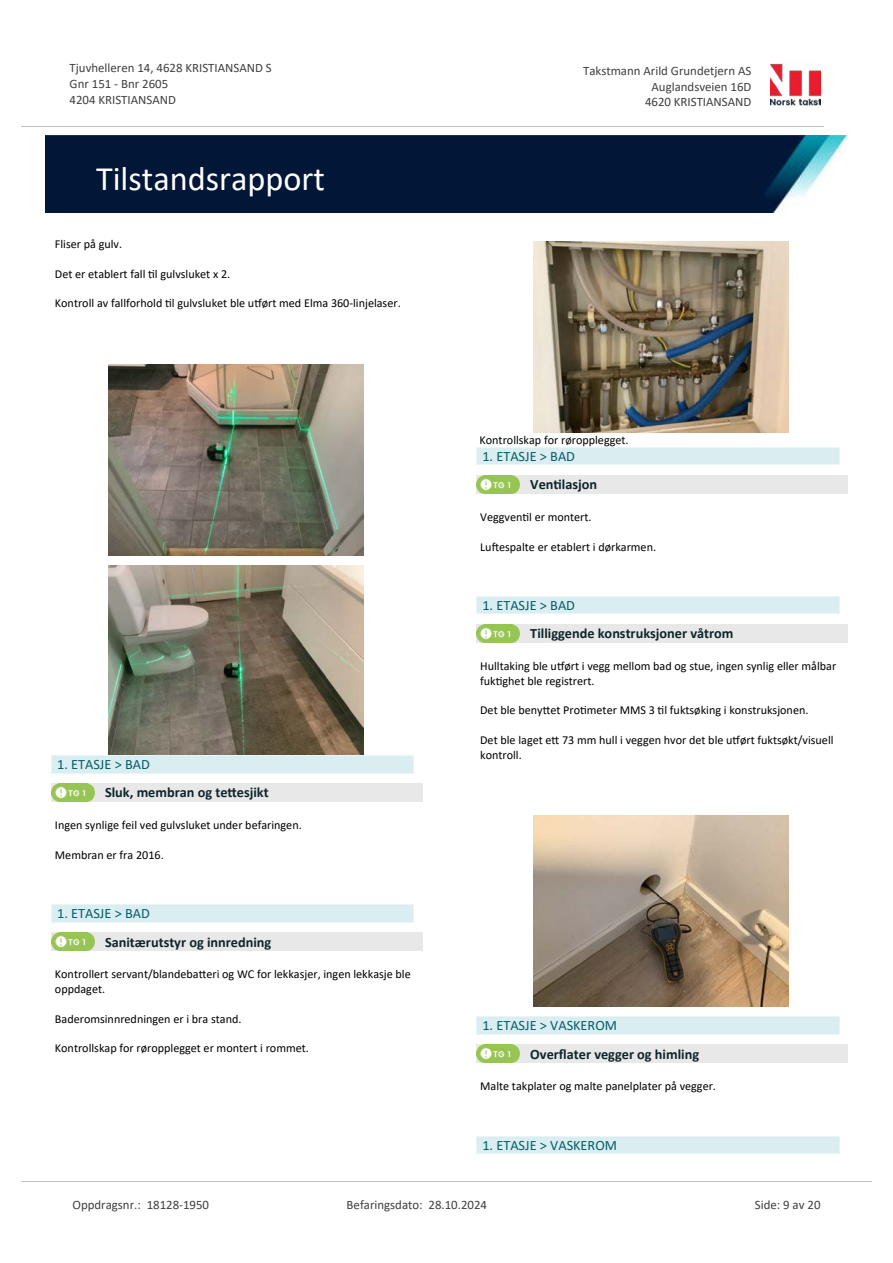
<style>
.page{position:relative;width:893px;height:1263px;background:#fff}
.page>*{position:absolute;margin:0;border:0;box-sizing:border-box;transform-origin:0 0}
.t1{font:34.35px "Calibri";color:#fff}
.t2{font:700 14.25px "Calibri";color:#0f252c}
.t3{font:14.25px "Calibri";color:#065c69}
.t4{font:12.9px/15.8px "Calibri";color:#404040}
.t5{font:12.15px/14.9px "Calibri";color:#000}
</style>
<div class="page">
<img style="left:108px;top:365px;width:255px;height:190px">
<img style="left:108px;top:565px;width:255px;height:190px">
<div style="left:51px;top:783px;width:372px;height:19px;background:#e8e8e8"></div>
<svg style="left:57px;top:783px;width:38px;height:14px"></svg>
<img style="left:51px;top:784px;width:43px;height:18px">
<div style="left:51px;top:755px;width:363px;height:18px;background:#daeef2"></div>
<svg style="left:51px;top:756px;width:1px;height:17px"></svg>
<hr style="left:51px;top:755px;width:363px;height:1px;background:#eaf5f7">
<hr style="left:51px;top:773px;width:363px;height:1px;background:#eaf5f7">
<div style="left:51px;top:932px;width:372px;height:19px;background:#e8e8e8"></div>
<svg style="left:57px;top:932px;width:38px;height:14px"></svg>
<img style="left:51px;top:933px;width:43px;height:18px">
<div style="left:51px;top:905px;width:363px;height:17px;background:#daeef2"></div>
<svg style="left:51px;top:905px;width:1px;height:17px"></svg>
<hr style="left:51px;top:904px;width:363px;height:1px;background:#eaf5f7">
<hr style="left:51px;top:922px;width:363px;height:1px;background:#eaf5f7">
<img style="left:533px;top:241px;width:255px;height:191px">
<div style="left:477px;top:475px;width:371px;height:18px;background:#e8e8e8"></div>
<img style="left:477px;top:475px;width:42px;height:18px">
<div style="left:477px;top:447px;width:362px;height:18px;background:#daeef2"></div>
<svg style="left:839px;top:447px;width:1px;height:18px"></svg>
<hr style="left:477px;top:447px;width:362px;height:1px;background:#eaf5f7">
<hr style="left:477px;top:465px;width:362px;height:1px;background:#eaf5f7">
<div style="left:477px;top:624px;width:371px;height:19px;background:#e8e8e8"></div>
<svg style="left:481px;top:629px;width:39px;height:14px"></svg>
<img style="left:477px;top:624px;width:42px;height:18px">
<div style="left:477px;top:596px;width:362px;height:18px;background:#daeef2"></div>
<svg style="left:839px;top:596px;width:1px;height:18px"></svg>
<hr style="left:477px;top:596px;width:362px;height:1px;background:#eaf5f7">
<hr style="left:477px;top:614px;width:362px;height:1px;background:#eaf5f7">
<img style="left:533px;top:816px;width:255px;height:190px">
<div style="left:477px;top:1044px;width:371px;height:19px;background:#e8e8e8"></div>
<svg style="left:481px;top:1049px;width:39px;height:14px"></svg>
<img style="left:477px;top:1044px;width:42px;height:18px">
<div style="left:477px;top:1017px;width:362px;height:17px;background:#daeef2"></div>
<svg style="left:839px;top:1016px;width:1px;height:18px"></svg>
<hr style="left:477px;top:1016px;width:362px;height:1px;background:#eaf5f7">
<hr style="left:477px;top:1034px;width:362px;height:1px;background:#eaf5f7">
<div style="left:477px;top:1136px;width:362px;height:17px;background:#daeef2"></div>
<svg style="left:839px;top:1136px;width:1px;height:18px"></svg>
<hr style="left:477px;top:1136px;width:362px;height:1px;background:#eaf5f7">
<hr style="left:477px;top:1153px;width:362px;height:1px;background:#eaf5f7">
<img style="left:770px;top:63px;width:51px;height:43px">
<hr style="left:21px;top:127px;width:802px;height:1px;background:#c0c0c0">
<img style="left:46px;top:135px;width:800px;height:78px">
<hr style="left:21px;top:1181px;width:851px;height:1px;background:#c0c0c0">
<p class="t4" style="left:70px;top:60px;width:204px">Tjuvhelleren 14, 4628 KRISTIANSAND S<br>Gnr 151 - Bnr 2605<br>4204 KRISTIANSAND</p>
<p class="t4" style="left:583px;top:63px;width:170px">Takstmann Arild Grundetjern AS</p>
<p class="t4" style="left:651px;top:78px;width:101px">Auglandsveien 16D</p>
<p class="t4" style="left:645px;top:94px;width:108px">4620 KRISTIANSAND</p>
<h1 class="t1" style="left:96px;top:155px;width:230px">Tilstandsrapport</h1>
<p class="t5" style="left:55px;top:236px;width:69px">Fliser på gulv.</p>
<p class="t5" style="left:55px;top:266px;width:177px">Det er etablert fall 琀椀l gulvsluket x 2.</p>
<p class="t5" style="left:55px;top:296px;width:347px">Kontroll av fallforhold 琀椀l gulvsluket ble u琀昀ørt med Elma 360-linjelaser.</p>
<p class="t3" style="left:57px;top:754px;width:94px">1. ETASJE &gt; BAD</p>
<p class="t2" style="left:105px;top:783px;width:165px">Sluk, membran og te琀琀esjikt</p>
<p class="t5" style="left:55px;top:817px;width:248px">Ingen synlige feil ved gulvsluket under befaringen.</p>
<p class="t5" style="left:55px;top:847px;width:110px">Membran er fra 2016.</p>
<p class="t3" style="left:57px;top:903px;width:94px">1. ETASJE &gt; BAD</p>
<p class="t2" style="left:105px;top:932px;width:168px">Sanitærutstyr og innredning</p>
<p class="t5" style="left:55px;top:966px;width:357px">Kontrollert servant/blandeba琀琀eri og WC for lekkasjer, ingen lekkasje ble oppdaget.</p>
<p class="t5" style="left:55px;top:1011px;width:188px">Baderomsinnredningen er i bra stand.</p>
<p class="t5" style="left:55px;top:1040px;width:255px">Kontrollskap for røropplegget er montert i rommet.</p>
<p class="t5" style="left:480px;top:432px;width:150px">Kontrollskap for røropplegget.</p>
<p class="t2" style="left:530px;top:474px;width:68px">Ven琀椀lasjon</p>
<p class="t5" style="left:480px;top:509px;width:113px">Veggven琀椀l er montert.</p>
<p class="t5" style="left:480px;top:539px;width:177px">Lu昀琀espalte er etablert i dørkarmen.</p>
<p class="t3" style="left:482px;top:446px;width:94px">1. ETASJE &gt; BAD</p>
<p class="t3" style="left:482px;top:595px;width:94px">1. ETASJE &gt; BAD</p>
<p class="t2" style="left:530px;top:623px;width:205px">Tilliggende konstruksjoner våtrom</p>
<p class="t5" style="left:480px;top:658px;width:358px">Hulltaking ble u琀昀ørt i vegg mellom bad og stue, ingen synlig eller målbar fuk琀椀ghet ble registrert.</p>
<p class="t5" style="left:480px;top:703px;width:330px">Det ble beny琀琀et Pro琀椀meter MMS 3 琀椀l fuktsøking i konstruksjonen.</p>
<p class="t5" style="left:480px;top:732px;width:355px">Det ble laget e琀琀 73 mm hull i veggen hvor det ble u琀昀ørt fuktsøkt/visuell kontroll.</p>
<p class="t3" style="left:482px;top:1016px;width:136px">1. ETASJE &gt; VASKEROM</p>
<p class="t2" style="left:530px;top:1044px;width:170px">Over昀氀ater vegger og himling</p>
<p class="t5" style="left:480px;top:1078px;width:237px">Malte takplater og malte panelplater på vegger.</p>
<p class="t3" style="left:482px;top:1135px;width:136px">1. ETASJE &gt; VASKEROM</p>
<p class="t4" style="left:72px;top:1197px;width:138px">Oppdragsnr.: 18128-1950</p>
<p class="t4" style="left:347px;top:1197px;width:142px">Befaringsdato: 28.10.2024</p>
<p class="t4" style="left:755px;top:1197px;width:67px">Side: 9 av 20</p>
</div>
